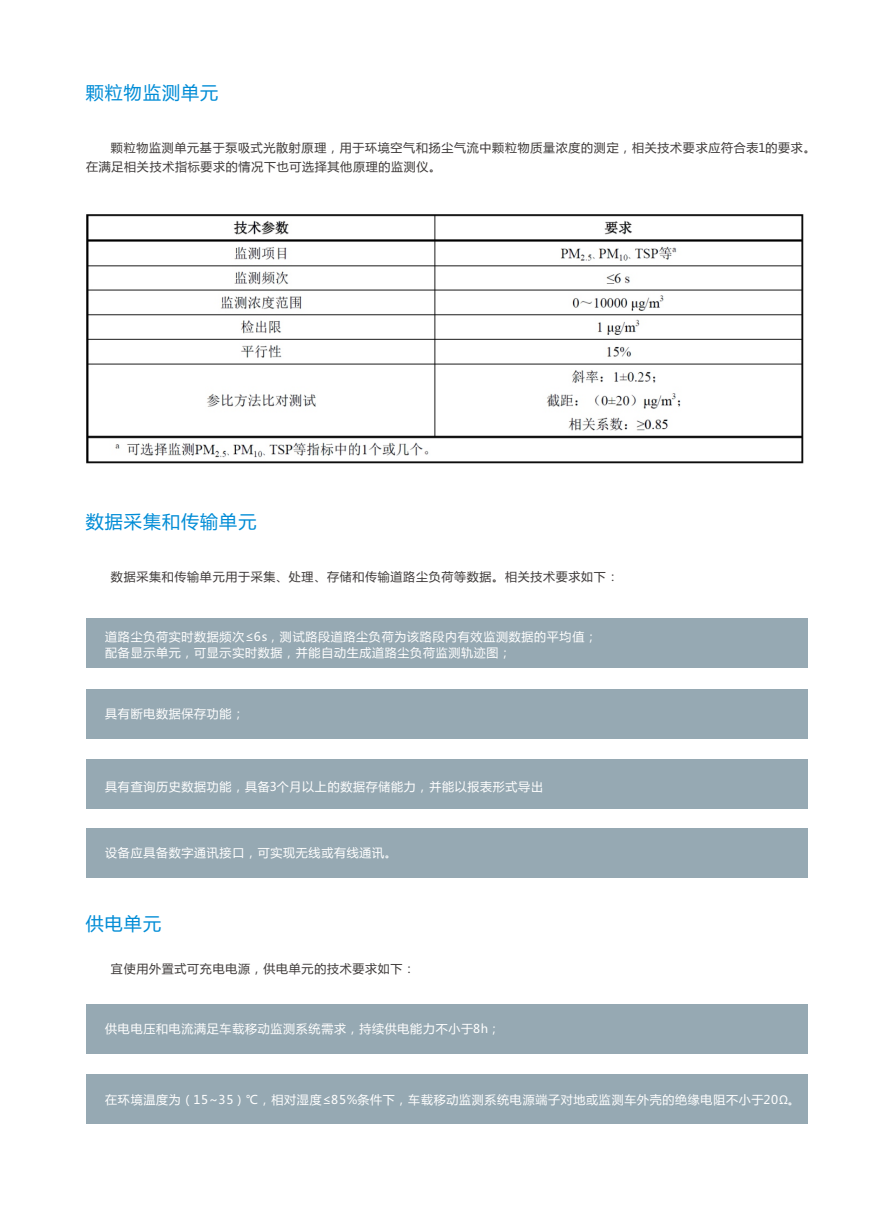
<style>
.page{position:relative;width:893px;height:1212px;background:#fff}
.page>*{position:absolute;margin:0;border:0;box-sizing:border-box;transform-origin:0 0}
.t1{font:18px "Microsoft Ya Hei";letter-spacing:.06em;color:#008cd6}
.t2{font:12px/16.8px "Microsoft Ya Hei";letter-spacing:.06em;color:#fff}
.t3{font:12px/19px "Microsoft Ya Hei";letter-spacing:.06em;color:#3e3a39}
.s1{font-family:"Arial"}
</style>
<div class="page">
<img style="left:86px;top:214px;width:718px;height:250px">
<div style="left:86px;top:618px;width:722px;height:50px;background:#96a9b3"></div>
<div style="left:86px;top:689px;width:722px;height:49px;background:#96a9b3"></div>
<div style="left:86px;top:760px;width:722px;height:49px;background:#96a9b3"></div>
<div style="left:86px;top:1004px;width:722px;height:49px;background:#96a9b3"></div>
<div style="left:86px;top:1075px;width:722px;height:49px;background:#96a9b3"></div>
<div style="left:86px;top:828px;width:722px;height:49px;background:#96a9b3"></div>
<h1 class="t1" style="left:86px;top:85px;width:134px">颗粒物监测单元</h1>
<p class="t3" style="left:86px;top:139px;width:731px;text-indent:25px">颗粒物监测单元基于泵吸式光散射原理，用于环境空气和扬尘气流中颗粒物质量浓度的测定，相关技术要求应符合表1的要求。在满足相关技术指标要求的情况下也可选择其他原理的监测仪。</p>
<h1 class="t1" style="left:86px;top:514px;width:172px">数据采集和传输单元</h1>
<p class="t3" style="left:111px;top:568px;width:509px">数据采集和传输单元用于采集、处理、存储和传输道路尘负荷等数据。相关技术要求如下：</p>
<p class="t2" style="left:105px;top:629px;width:493px">道路尘负荷实时数据频次≤6s，测试路段道路尘负荷为该路段内有效监测数据的平均值；配备显示单元，可显示实时数据，并能自动生成道路尘负荷监测轨迹图；</p>
<p class="t2" style="left:105px;top:706px;width:141px">具有断电数据保存功能；</p>
<p class="t2" style="left:105px;top:779px;width:439px">具有查询历史数据功能，具备3个月以上的数据存储能力，并能以报表形式导出</p>
<p class="t2" style="left:105px;top:845px;width:293px">设备应具备数字通讯接口，可实现无线或有线通讯。</p>
<h1 class="t1" style="left:86px;top:915px;width:77px">供电单元</h1>
<p class="t3" style="left:111px;top:960px;width:306px">宜使用外置式可充电电源，供电单元的技术要求如下：</p>
<p class="t2" style="left:105px;top:1021px;width:397px">供电电压和电流满足车载移动监测系统需求，持续供电能力不小于8h；</p>
<p class="t2" style="left:105px;top:1092px;width:696px">在环境温度为（15~35）℃，相对湿度≤85%条件下，车载移动监测系统电源端子对地或监测车外壳的绝缘电阻不小于20<span class="s1">Ω</span>。</p>
</div>
